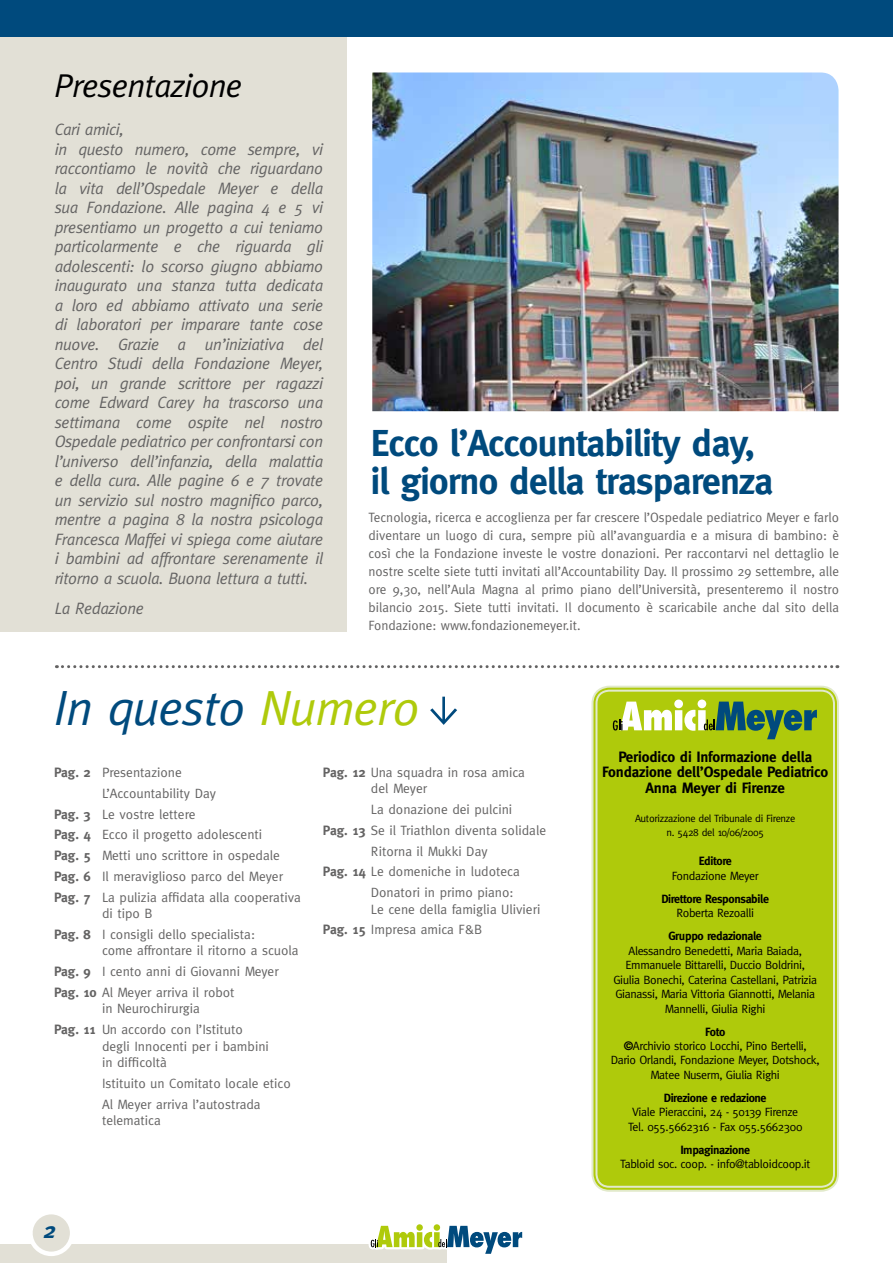
<style>
.page{position:relative;width:893px;height:1263px;background:#fff}
.page>*{position:absolute;margin:0;border:0;box-sizing:border-box;transform-origin:0 0}
.t1{font:italic 49.5px "Meta";letter-spacing:-.02em;color:#004a7d}
.t2{font:700 37.5px/37.5px "Meta";letter-spacing:-.02em;color:#004a7d}
.t3{font:italic 33px "Meta";letter-spacing:-.025em;color:#000}
.t4{font:italic 700 22.5px "Meta";color:#004a7d}
.t5{font:italic 16.5px/19.5px "Meta";letter-spacing:-.02em;color:#646363}
.t6{font:700 15px/15.3px "Meta";letter-spacing:-.01em;color:#000;text-align:center}
.t7{font:13.5px/20.7px "Meta";color:#646363}
.t8{font:12px/14.5px "Meta";letter-spacing:-.03em;color:#000;text-align:center}
.t9{font:700 12px "Meta";letter-spacing:-.03em;color:#000}
.t10{font:10.5px/14.5px "Meta";letter-spacing:-.03em;color:#000;text-align:center}
.s1{color:#afca0b}
.s2{font-weight:700}
</style>
<div class="page">
<img style="left:372px;top:72px;width:466px;height:339px">
<div style="left:592px;top:687px;width:246px;height:504px;background:#afca0b;border-radius:17px"></div>
<div style="left:591px;top:686px;width:248px;height:506px;border:2px solid #e2eacb;border-radius:17px"></div>
<div style="left:595px;top:690px;width:240px;height:498px;border:2px solid #e2eacb;border-radius:13px"></div>
<svg style="left:430px;top:697px;width:27px;height:28px"></svg>
<svg style="left:613px;top:699px;width:204px;height:40px"></svg>
<svg style="left:56px;top:665px;width:782px;height:3px"></svg>
<div style="left:0;top:8px;width:347px;height:623px;background:#e2e0d6"></div>
<div style="left:0;top:0;width:893px;height:37px;background:#004a7d"></div>
<div style="left:0;top:1243px;width:446px;height:20px;background:#e2e0d6"></div>
<svg style="left:28px;top:1210px;width:46px;height:46px;fill:#e2e0d6"></svg>
<svg style="left:366px;top:1224px;width:157px;height:39px"></svg>
<h3 class="t3" style="left:54px;top:67px;width:190px">Presentazione</h3>
<p class="t5" style="left:55px;top:120px;width:270px">Cari amici,<br>in questo numero, come sempre, vi raccontiamo le novità che riguardano la vita dell’Ospedale Meyer e della sua Fondazione. Alle pagina 4 e 5 vi presentiamo un progetto a cui teniamo particolarmente e che riguarda gli adolescenti: lo scorso giugno abbiamo inaugurato una stanza tutta dedicata a loro ed abbiamo attivato una serie di laboratori per imparare tante cose nuove. Grazie a un’iniziativa del Centro Studi della Fondazione Meyer, poi, un grande scrittore per ragazzi come Edward Carey ha trascorso una settimana come ospite nel nostro Ospedale pediatrico per confrontarsi con l’universo dell’infanzia, della malattia e della cura. Alle pagine 6 e 7 trovate un servizio sul nostro magnifico parco, mentre a pagina 8 la nostra psicologa Francesca Maffei vi spiega come aiutare i bambini ad affrontare serenamente il ritorno a scuola. Buona lettura a tutti.</p>
<p class="t5" style="left:55px;top:598px;width:91px">La Redazione</p>
<h2 class="t2" style="left:371px;top:425px;width:404px">Ecco l’Accountability day, il giorno della trasparenza</h2>
<p class="t7" style="left:369px;top:509px;width:472px;line-height:18px;text-align:justify">Tecnologia, ricerca e accoglienza per far crescere l’Ospedale pediatrico Meyer e farlo diventare un luogo di cura, sempre più all’avanguardia e a misura di bambino: è così che la Fondazione investe le vostre donazioni. Per raccontarvi nel dettaglio le nostre scelte siete tutti invitati all’Accountability Day. Il prossimo 29 settembre, alle ore 9,30, nell’Aula Magna al primo piano dell’Università, presenteremo il nostro bilancio 2015. Siete tutti invitati. Il documento è scaricabile anche dal sito della Fondazione: www.fondazionemeyer.it.</p>
<h1 class="t1" style="left:54px;top:679px;width:367px">In questo <span class="s1">Numero</span></h1>
<p class="t7" style="left:54px;top:762px;width:129px"><span class="s2">Pag. 2</span> Presentazione</p>
<p class="t7" style="left:102px;top:782px;width:116px">L’Accountability Day</p>
<p class="t7" style="left:54px;top:803px;width:143px"><span class="s2">Pag. 3</span> Le vostre lettere</p>
<p class="t7" style="left:54px;top:824px;width:210px"><span class="s2">Pag. 4</span> Ecco il progetto adolescenti</p>
<p class="t7" style="left:54px;top:845px;width:227px"><span class="s2">Pag. 5</span> Metti uno scrittore in ospedale</p>
<p class="t7" style="left:54px;top:865px;width:231px"><span class="s2">Pag. 6</span> Il meraviglioso parco del Meyer</p>
<p class="t7" style="left:54px;top:886px;width:248px"><span class="s2">Pag. 7</span> La pulizia affidata alla cooperativa</p>
<p class="t7" style="left:54px;top:903px;width:203px;text-indent:48px">di tipo B<br><span class="s2">Pag. 8</span> I consigli dello specialista:</p>
<p class="t7" style="left:54px;top:940px;width:246px;text-indent:48px">come affrontare il ritorno a scuola<br><span class="s2">Pag. 9</span> I cento anni di Giovanni Meyer<br><span class="s2">Pag. 10</span> Al Meyer arriva il robot</p>
<p class="t7" style="left:54px;top:998px;width:190px;text-align:center">in Neurochirurgia<br><span class="s2">Pag. 11</span> Un accordo con l’Istituto</p>
<p class="t7" style="left:102px;top:1037px;width:168px;line-height:16.5px">degli Innocenti per i bambini in difficoltà</p>
<p class="t7" style="left:102px;top:1072px;width:190px">Istituito un Comitato locale etico<br>Al Meyer arriva l’autostrada</p>
<p class="t7" style="left:102px;top:1110px;width:60px">telematica</p>
<p class="t7" style="left:371px;top:764px;width:155px;line-height:16.5px;text-indent:-48px"><span class="s2">Pag. 12</span> Una squadra in rosa amica del Meyer</p>
<p class="t7" style="left:371px;top:799px;width:143px">La donazione dei pulcini</p>
<p class="t7" style="left:323px;top:820px;width:225px"><span class="s2">Pag. 13</span> Se il Triathlon diventa solidale</p>
<p class="t7" style="left:371px;top:840px;width:118px">Ritorna il Mukki Day</p>
<p class="t7" style="left:323px;top:861px;width:198px"><span class="s2">Pag. 14</span> Le domeniche in ludoteca</p>
<p class="t7" style="left:371px;top:882px;width:144px">Donatori in primo piano:</p>
<p class="t7" style="left:323px;top:898px;width:219px;text-indent:48px">Le cene della famiglia Ulivieri<br><span class="s2">Pag. 15</span> Impresa amica F&amp;B</p>
<h3 class="t4" style="left:42px;top:1217px;width:20px">2</h3>
<p class="t6" style="left:602px;top:749px;width:227px">Periodico di Informazione della<br>Fondazione dell’Ospedale Pediatrico<br>Anna Meyer di Firenze</p>
<p class="t10" style="left:635px;top:811px;width:162px">Autorizzazione del Tribunale di Firenze n. 5428 del 10/06/2005</p>
<p class="t9" style="left:699px;top:854px;width:35px">Editore</p>
<p class="t8" style="left:672px;top:868px;width:88px">Fondazione Meyer</p>
<p class="t9" style="left:661px;top:891px;width:109px">Direttore Responsabile</p>
<p class="t8" style="left:676px;top:905px;width:79px">Roberta Rezoalli</p>
<p class="t9" style="left:669px;top:929px;width:95px">Gruppo redazionale</p>
<p class="t8" style="left:613px;top:943px;width:205px">Alessandro Benedetti, Maria Baiada, Emmanuele Bittarelli, Duccio Boldrini, Giulia Bonechi, Caterina Castellani, Patrizia Gianassi, Maria Vittoria Giannotti, Melania Mannelli, Giulia Righi</p>
<p class="t8" style="left:611px;top:1024px;width:211px"><span class="s2">Foto<br>©</span>Archivio storico Locchi, Pino Bertelli,<br>Dario Orlandi, Fondazione Meyer, Dotshock,<br>Matee Nuserm, Giulia Righi</p>
<p class="t9" style="left:664px;top:1091px;width:104px">Direzione e redazione</p>
<p class="t8" style="left:628px;top:1105px;width:176px">Viale Pieraccini, 24 - 50139 Firenze<br>Tel. 055.5662316 - Fax 055.5662300</p>
<p class="t9" style="left:680px;top:1143px;width:71px">Impaginazione</p>
<p class="t8" style="left:620px;top:1157px;width:192px">Tabloid soc. coop. - info@tabloidcoop.it</p>
</div>
